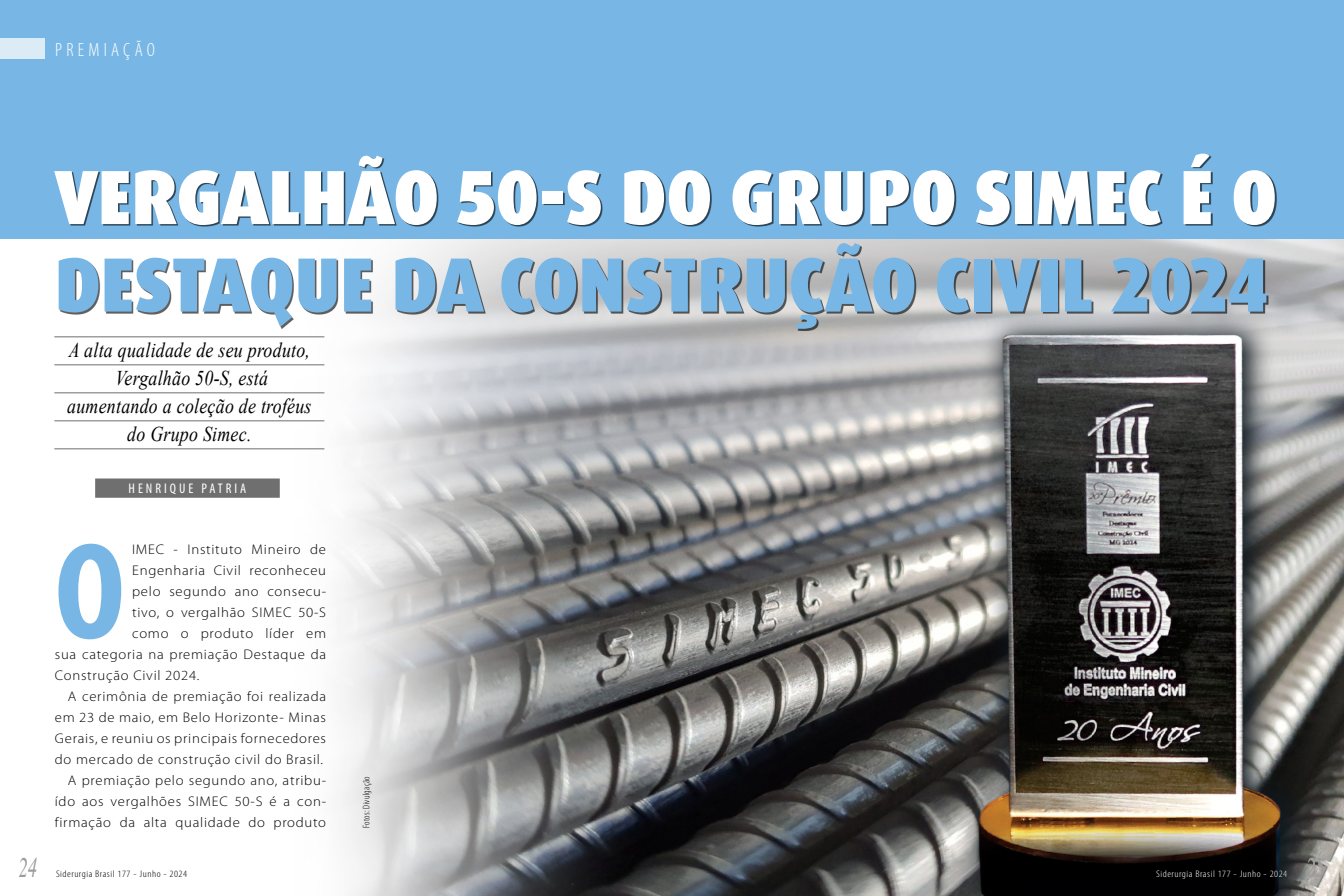
<style>
.page{position:relative;width:1344px;height:896px;background:#fff}
.page>*{position:absolute;margin:0;border:0;box-sizing:border-box;transform-origin:0 0}
.t1{font:700 condensed 138.6px "Myriad Pro";color:#78b7e5;scale:1.05 1}
.t2{font:900 77px "Dax Pro";color:#78b7e5;scale:.92 1}
.t3{font:900 77px "Dax Pro";color:#fff;scale:.92 1}
.t4{font:italic 28px "Times";color:#9d9d9c;scale:.65 1}
.t5{font:italic 21px/28px "Times New Roman";letter-spacing:.015em;color:#000;text-align:center;scale:.85 1}
.t6{font:300 condensed 19.25px "Myriad Pro";letter-spacing:.22em;color:#fff}
.t7{font:300 14px "Myriad Pro";letter-spacing:.05em;color:#000;scale:1.05 1}
.t8{font:condensed 14px "Myriad Pro";letter-spacing:.21em;color:#fff}
.t9{font:300 condensed 9.62px "Myriad Pro";letter-spacing:.05em;color:#000;scale:1.15 1}
.t10{font:300 condensed 9.62px "Myriad Pro";letter-spacing:.05em;color:#fff;scale:1.15 1}
.t11{font:300 condensed 9.62px "Myriad Pro";letter-spacing:.025em;color:#000}
</style>
<div class="page">
<div style="left:95px;top:479px;width:185px;height:19px;background:#706f6f"></div>
<img style="left:288px;top:238px;width:1056px;height:658px">
<div style="left:0;top:0;width:1344px;height:238px;background:#78b7e5"></div>
<div style="left:0;top:38px;width:45px;height:21px;background:#dcecf7"></div>
<hr style="left:54px;top:337px;width:270px;height:1px;background:#706f6f">
<hr style="left:54px;top:365px;width:270px;height:1px;background:#706f6f">
<hr style="left:54px;top:393px;width:270px;height:1px;background:#706f6f">
<hr style="left:54px;top:421px;width:270px;height:1px;background:#706f6f">
<hr style="left:54px;top:449px;width:270px;height:1px;background:#706f6f">
<div style="left:56px;top:155px;width:1221px;height:176px;background:#000;opacity:.63"></div>
<h3 class="t6" style="left:55px;top:39px;width:101px">PREMIAÇÃO</h3>
<h2 class="t3" style="left:55px;top:147px;width:1330px">VERGALHÃO 50-S DO GRUPO SIMEC É O</h2>
<h2 class="t2" style="left:55px;top:235px;width:1321px">DESTAQUE DA CONSTRUÇÃO CIVIL 2024</h2>
<h3 class="t5" style="left:67px;top:336px;width:289px">A alta qualidade de seu produto,<br>Vergalhão 50-S, está aumentando a coleção de troféus do Grupo Simec.</h3>
<p class="t8" style="left:129px;top:481px;width:119px">HENRIQUE PATRIA</p>
<h3 class="t4" style="left:19px;top:844px;width:29px">24</h3>
<h1 class="t1" style="left:55px;top:516px;width:68px">O</h1>
<p class="t7" style="left:132px;top:542px;width:186px">IMEC - Instituto Mineiro de</p>
<p class="t7" style="left:132px;top:563px;width:186px">Engenharia Civil reconheceu</p>
<p class="t7" style="left:132px;top:584px;width:186px">pelo segundo ano consecu-</p>
<p class="t7" style="left:132px;top:605px;width:186px">tivo, o vergalhão SIMEC 50-S</p>
<p class="t7" style="left:132px;top:626px;width:186px">como o produto líder em</p>
<p class="t7" style="left:55px;top:647px;width:260px">sua categoria na premiação Destaque da</p>
<p class="t7" style="left:55px;top:668px;width:139px">Construção Civil 2024.</p>
<p class="t7" style="left:68px;top:689px;width:247px">A cerimônia de premiação foi realizada</p>
<p class="t7" style="left:55px;top:710px;width:260px">em 23 de maio, em Belo Horizonte- Minas</p>
<p class="t7" style="left:55px;top:731px;width:260px">Gerais, e reuniu os principais fornecedores</p>
<p class="t7" style="left:55px;top:752px;width:257px">do mercado de construção civil do Brasil.</p>
<p class="t7" style="left:68px;top:773px;width:247px">A premiação pelo segundo ano, atribu-</p>
<p class="t7" style="left:55px;top:794px;width:260px">ído aos vergalhões SIMEC 50-S é a con-</p>
<p class="t7" style="left:55px;top:815px;width:260px">firmação da alta qualidade do produto</p>
<p class="t9" style="left:56px;top:869px;width:116px">Siderurgia Brasil 177 - Junho - 2024</p>
<p class="t11" style="left:361px;top:828px;width:53px;rotate:-90deg">Fotos: Divulgação</p>
<p class="t10" style="left:1156px;top:869px;width:116px">Siderurgia Brasil 177 - Junho - 2024</p>
<h3 class="t4" style="left:1307px;top:844px;width:30px">25</h3>
</div>
